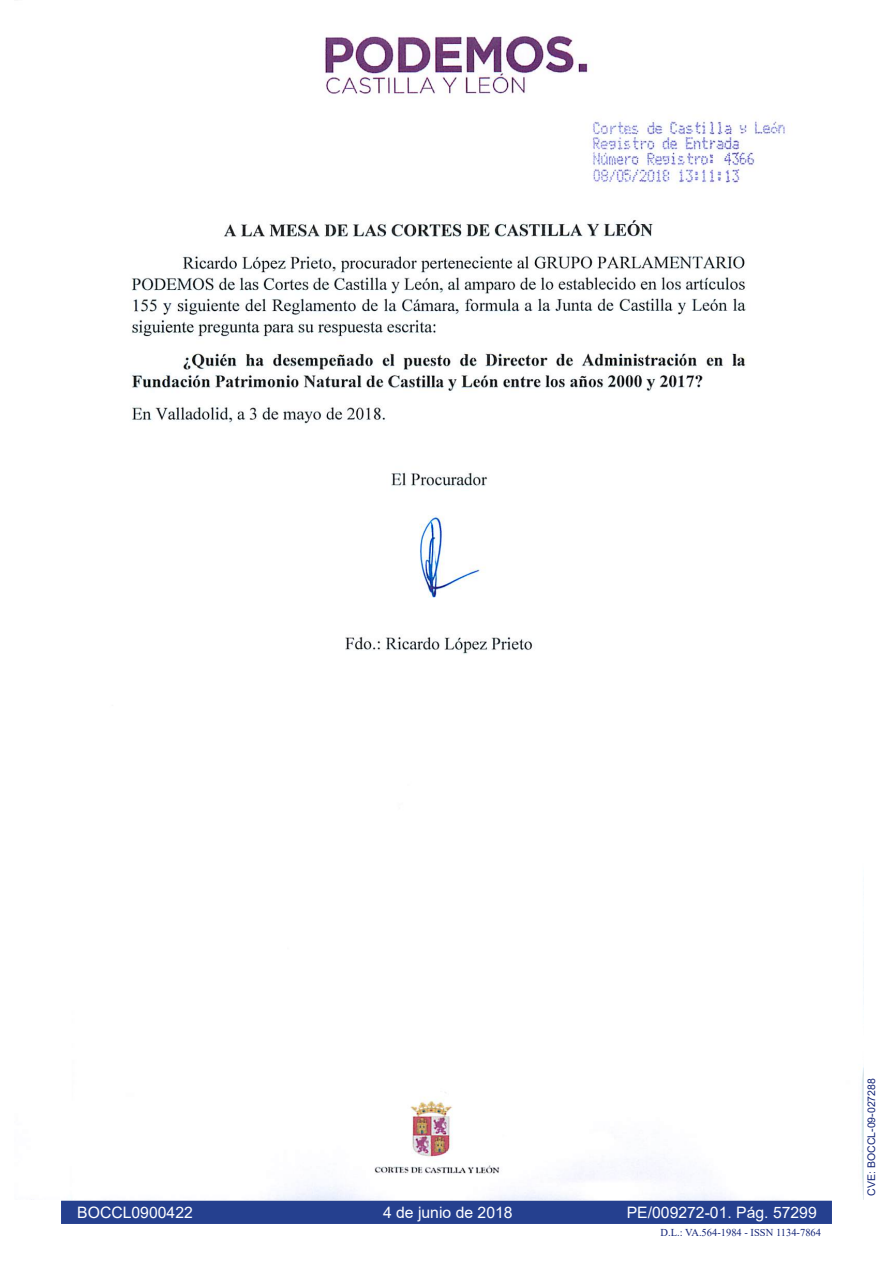
<style>
.page{position:relative;width:893px;height:1263px;background:#fff}
.page>*{position:absolute;margin:0;border:0;box-sizing:border-box;transform-origin:0 0}
.t1{font:15.75px "Arial";color:#fff}
.t2{font:10.5px "Times New Roman";color:#132477}
.t3{font:10.5px "Arial";color:#132477}
</style>
<div class="page">
<div style="left:60px;top:1200px;width:773px;height:25px;background:#25408f"></div>
<div style="left:60px;top:1199px;width:773px;height:26px;border:2px solid #fff"></div>
<img style="left:60px;top:35px;width:803px;height:1165px">
<p class="t1" style="left:77px;top:1202px;width:117px">BOCCL0900422</p>
<p class="t1" style="left:383px;top:1202px;width:131px">4 de junio de 2018</p>
<p class="t1" style="left:627px;top:1202px;width:192px">PE/009272-01. Pág. 57299</p>
<p class="t2" style="left:661px;top:1225px;width:162px">D.L.: VA.564-1984 - ISSN 1134-7864</p>
<p class="t3" style="left:864px;top:1195px;width:119px;rotate:-90deg">CVE: BOCCL-09-027288</p>
</div>
